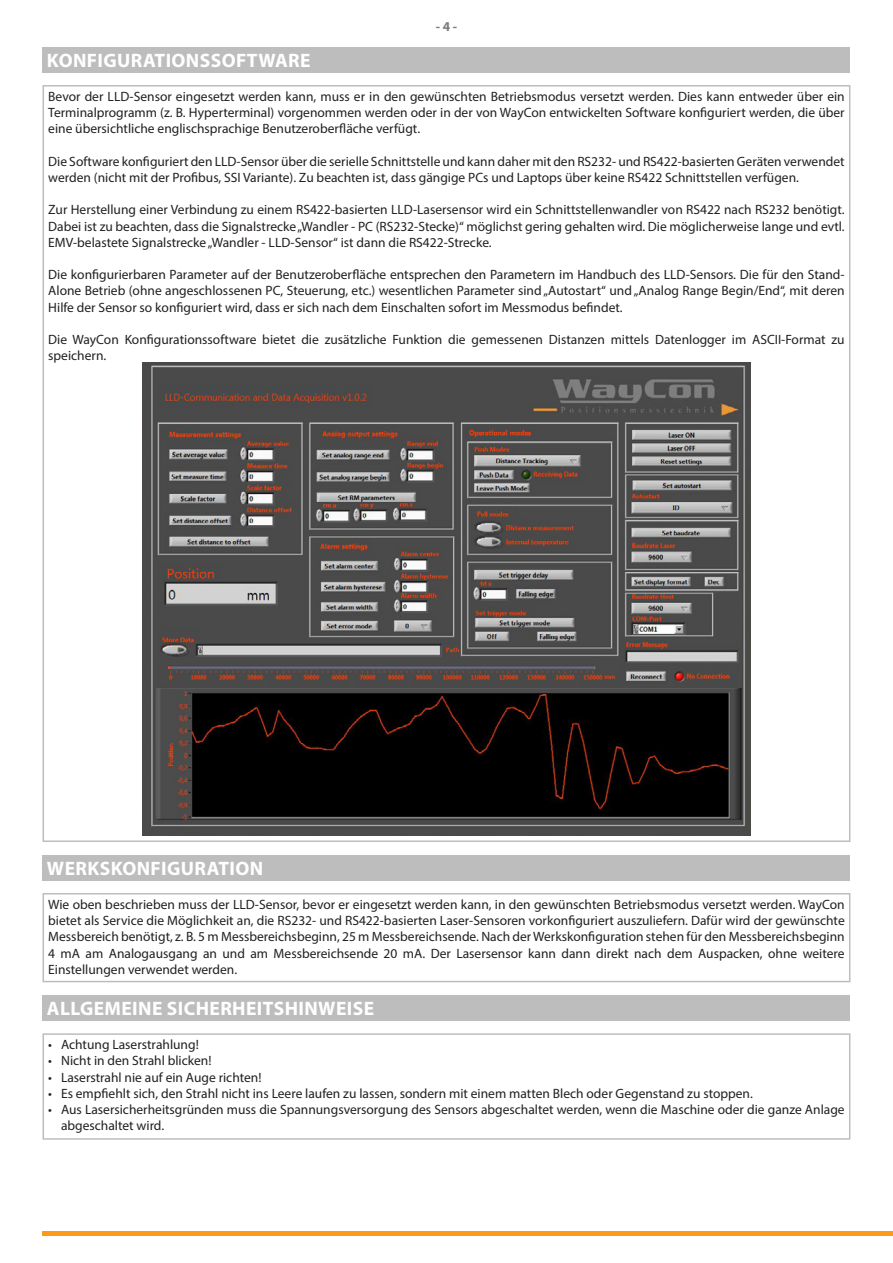
<style>
.page{position:relative;width:893px;height:1263px;background:#fff}
.page>*{position:absolute;margin:0;border:0;box-sizing:border-box;transform-origin:0 0}
.t1{font:700 19.5px "Myriad Pro";letter-spacing:.02em;color:#fff}
.t2{font:13.5px/16.2px "Myriad Pro";color:#231f20;text-align:justify}
.t3{font:700 13.5px "Myriad Pro";color:#7d7c7d}
</style>
<div class="page">
<div style="left:43px;top:47px;width:807px;height:25px;background:#bebdbe"></div>
<img style="left:143px;top:363px;width:607px;height:473px">
<div style="left:43px;top:855px;width:807px;height:25px;background:#bebdbe"></div>
<div style="left:43px;top:893px;width:807px;height:89px;border:2px solid #bebdbe"></div>
<div style="left:43px;top:995px;width:807px;height:25px;background:#bebdbe"></div>
<div style="left:43px;top:1033px;width:807px;height:107px;border:2px solid #bebdbe"></div>
<hr style="left:43px;top:1231px;width:850px;height:4px;background:#ff991a">
<p class="t3" style="left:436px;top:18px;width:23px">- 4 -</p>
<p class="t1" style="left:47px;top:48px;width:265px">KONFIGURATIONSSOFTWARE</p>
<p class="t2" style="left:48px;top:88px;width:798px">Bevor der LLD-Sensor eingesetzt werden kann, muss er in den gewünschten Betriebsmodus versetzt werden. Dies kann entweder über ein Terminalprogramm (z. B. Hyperterminal) vorgenommen werden oder in der von WayCon entwickelten Software konfiguriert werden, die über eine übersichtliche englischsprachige Benutzeroberfläche verfügt.</p>
<p class="t2" style="left:48px;top:153px;width:798px">Die Software konfiguriert den LLD-Sensor über die serielle Schnittstelle und kann daher mit den RS232- und RS422-basierten Geräten verwendet werden (nicht mit der Profibus, SSI Variante). Zu beachten ist, dass gängige PCs und Laptops über keine RS422 Schnittstellen verfügen.</p>
<p class="t2" style="left:48px;top:201px;width:798px">Zur Herstellung einer Verbindung zu einem RS422-basierten LLD-Lasersensor wird ein Schnittstellenwandler von RS422 nach RS232 benötigt.<br>Dabei ist zu beachten, dass die Signalstrecke „Wandler - PC (RS232-Stecke)“ möglichst gering gehalten wird. Die möglicherweise lange und evtl.<br>EMV-belastete Signalstrecke „Wandler - LLD-Sensor“ ist dann die RS422-Strecke.</p>
<p class="t2" style="left:48px;top:266px;width:798px">Die konfigurierbaren Parameter auf der Benutzeroberfläche entsprechen den Parametern im Handbuch des LLD-Sensors. Die für den Stand-Alone Betrieb (ohne angeschlossenen PC, Steuerung, etc.) wesentlichen Parameter sind „Autostart“ und „Analog Range Begin/End“, mit deren Hilfe der Sensor so konfiguriert wird, dass er sich nach dem Einschalten sofort im Messmodus befindet.</p>
<p class="t2" style="left:48px;top:331px;width:798px">Die WayCon Konfigurationssoftware bietet die zusätzliche Funktion die gemessenen Distanzen mittels Datenlogger im ASCII-Format zu speichern.</p>
<p class="t1" style="left:47px;top:855px;width:218px">WERKSKONFIGURATION</p>
<p class="t2" style="left:48px;top:896px;width:798px">Wie oben beschrieben muss der LLD-Sensor, bevor er eingesetzt werden kann, in den gewünschten Betriebsmodus versetzt werden. WayCon bietet als Service die Möglichkeit an, die RS232- und RS422-basierten Laser-Sensoren vorkonfiguriert auszuliefern. Dafür wird der gewünschte Messbereich benötigt, z. B. 5 m Messbereichsbeginn, 25 m Messbereichsende. Nach der Werkskonfiguration stehen für den Messbereichsbeginn 4 mA am Analogausgang an und am Messbereichsende 20 mA. Der Lasersensor kann dann direkt nach dem Auspacken, ohne weitere Einstellungen verwendet werden.</p>
<p class="t1" style="left:47px;top:996px;width:329px">ALLGEMEINE SICHERHEITSHINWEISE</p>
<p class="t2" style="left:48px;top:1036px;width:152px">• Achtung Laserstrahlung!</p>
<p class="t2" style="left:48px;top:1052px;width:165px">• Nicht in den Strahl blicken!</p>
<p class="t2" style="left:48px;top:1069px;width:215px">• Laserstrahl nie auf ein Auge richten!</p>
<p class="t2" style="left:48px;top:1085px;width:706px">• Es empfiehlt sich, den Strahl nicht ins Leere laufen zu lassen, sondern mit einem matten Blech oder Gegenstand zu stoppen.</p>
<p class="t2" style="left:61px;top:1101px;width:785px;text-indent:-13px">• Aus Lasersicherheitsgründen muss die Spannungsversorgung des Sensors abgeschaltet werden, wenn die Maschine oder die ganze Anlage abgeschaltet wird.</p>
</div>
